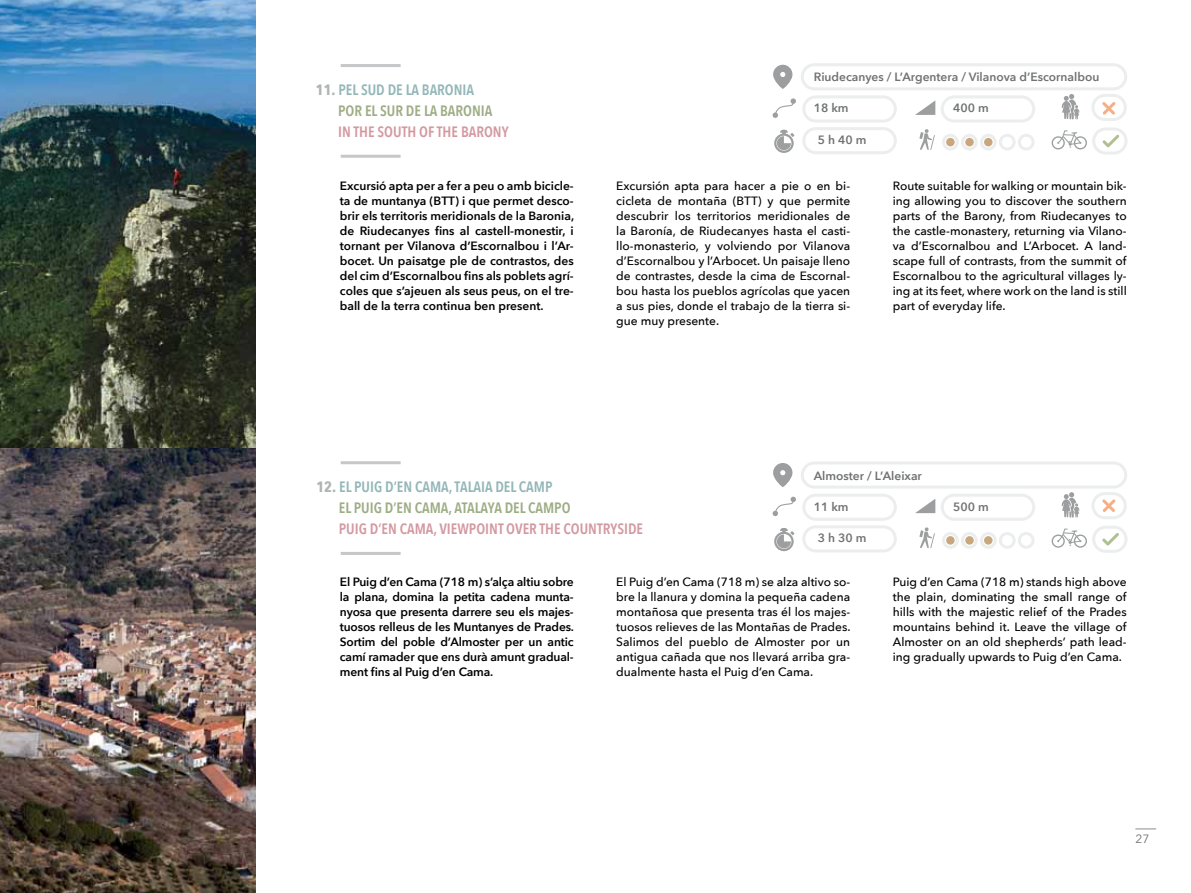
<style>
.page{position:relative;width:1191px;height:893px;background:#fff}
.page>*{position:absolute;margin:0;border:0;box-sizing:border-box;transform-origin:0 0}
.t1{font:600 15px "Avenir Next Condensed";color:#d399a1}
.t2{font:600 15px "Avenir Next Condensed";color:#9dad84}
.t3{font:600 15px "Avenir Next Condensed";color:#93b6b7}
.t4{font:500 12px/15px "Avenir Next";color:#000;text-align:justify}
.t5{font:600 12px/15px "Avenir Next";letter-spacing:-.01em;color:#000;text-align:justify}
.t6{font:600 12px "Avenir Next";color:#707172}
.t7{font:12px "Avenir Next";color:#707172}
.s1{font-weight:700;color:#b1b3b4}
.s2{font-weight:700;color:#fff}
</style>
<div class="page">
<hr style="left:1135px;top:828px;width:21px;height:2px;background:#b1b3b4">
<hr style="left:341px;top:64px;width:59px;height:3px;background:#c6c7c8">
<hr style="left:341px;top:155px;width:59px;height:3px;background:#c6c7c8">
<hr style="left:341px;top:461px;width:59px;height:3px;background:#c6c7c8">
<hr style="left:341px;top:552px;width:59px;height:3px;background:#c6c7c8">
<svg style="left:772px;top:462px;width:355px;height:91px"></svg>
<svg style="left:772px;top:63px;width:355px;height:92px"></svg>
<div style="left:946px;top:138px;width:8px;height:8px;background:#c8a77f;border-radius:50%"></div>
<div style="left:965px;top:138px;width:8px;height:8px;background:#c8a77f;border-radius:50%"></div>
<div style="left:984px;top:138px;width:8px;height:8px;background:#c8a77f;border-radius:50%"></div>
<div style="left:946px;top:536px;width:8px;height:9px;background:#c8a77f;border-radius:50%"></div>
<div style="left:965px;top:536px;width:8px;height:9px;background:#c8a77f;border-radius:50%"></div>
<div style="left:984px;top:536px;width:8px;height:9px;background:#c8a77f;border-radius:50%"></div>
<img style="left:0;top:0;width:255px;height:893px">
<p class="t3" style="left:316px;top:77px;width:160px"><span class="s1">11.</span> PEL SUD DE LA BARONIA</p>
<p class="t2" style="left:316px;top:98px;width:178px"><span class="s2">01.</span> POR EL SUR DE LA BARONIA</p>
<p class="t1" style="left:316px;top:119px;width:194px"><span class="s2">01.</span> IN THE SOUTH OF THE BARONY</p>
<p class="t6" style="left:813px;top:67px;width:287px">Riudecanyes / L’Argentera / Vilanova d’Escornalbou</p>
<p class="t6" style="left:813px;top:98px;width:36px">18 km</p>
<p class="t6" style="left:817px;top:130px;width:50px">5 h 40 m</p>
<p class="t6" style="left:953px;top:98px;width:37px">400 m</p>
<p class="t5" style="left:340px;top:178px;width:236px">Excursió apta per a fer a peu o amb bicicle&shy;ta de muntanya (BTT) i que permet desco&shy;brir els territoris meridionals de la Baronia, de Riudecanyes fins al castell-monestir, i tornant per Vilanova d’Escornalbou i l’Ar&shy;bocet. Un paisatge ple de contrastos, des del cim d’Escornalbou fins als poblets agrí&shy;coles que s’ajeuen als seus peus, on el tre&shy;ball de la terra continua ben present.</p>
<p class="t4" style="left:616px;top:178px;width:235px">Excursión apta para hacer a pie o en bi&shy;cicleta de montaña (BTT) y que permite descubrir los territorios meridionales de la Baronía, de Riudecanyes hasta el casti&shy;llo-monasterio, y volviendo por Vilanova d’Escornalbou y l’Arbocet. Un paisaje lleno de contrastes, desde la cima de Escornal&shy;bou hasta los pueblos agrícolas que yacen a sus pies, donde el trabajo de la tierra si&shy;gue muy presente.</p>
<p class="t4" style="left:892px;top:178px;width:235px">Route suitable for walking or mountain bik&shy;ing allowing you to discover the southern parts of the Barony, from Riudecanyes to the castle-monastery, returning via Vilano&shy;va d’Escornalbou and L’Arbocet. A land&shy;scape full of contrasts, from the summit of Escornalbou to the agricultural villages ly&shy;ing at its feet, where work on the land is still part of everyday life.</p>
<p class="t3" style="left:316px;top:474px;width:237px"><span class="s1">12.</span> EL PUIG D’EN CAMA, TALAIA DEL CAMP</p>
<p class="t2" style="left:316px;top:495px;width:256px"><span class="s2">01.</span> EL PUIG D’EN CAMA, ATALAYA DEL CAMPO</p>
<p class="t1" style="left:316px;top:516px;width:328px"><span class="s2">01.</span> PUIG D’EN CAMA, VIEWPOINT OVER THE COUNTRYSIDE</p>
<p class="t6" style="left:813px;top:465px;width:110px">Almoster / L’Aleixar</p>
<p class="t6" style="left:813px;top:496px;width:36px">11 km</p>
<p class="t6" style="left:817px;top:528px;width:50px">3 h 30 m</p>
<p class="t6" style="left:953px;top:496px;width:37px">500 m</p>
<p class="t5" style="left:340px;top:574px;width:236px">El Puig d’en Cama (718 m) s’alça altiu sobre la plana, domina la petita cadena munta&shy;nyosa que presenta darrere seu els majes&shy;tuosos relleus de les Muntanyes de Prades.<br>Sortim del poble d’Almoster per un antic camí ramader que ens durà amunt gradual&shy;ment fins al Puig d’en Cama.</p>
<p class="t4" style="left:616px;top:574px;width:236px">El Puig d’en Cama (718 m) se alza altivo so&shy;bre la llanura y domina la pequeña cadena montañosa que presenta tras él los majes&shy;tuosos relieves de las Montañas de Prades.<br>Salimos del pueblo de Almoster por un antigua cañada que nos llevará arriba gra&shy;dualmente hasta el Puig d’en Cama.</p>
<p class="t4" style="left:892px;top:574px;width:235px">Puig d’en Cama (718 m) stands high above the plain, dominating the small range of hills with the majestic relief of the Prades mountains behind it. Leave the village of Almoster on an old shepherds’ path lead&shy;ing gradually upwards to Puig d’en Cama.</p>
<p class="t7" style="left:1135px;top:829px;width:15px">27</p>
</div>
